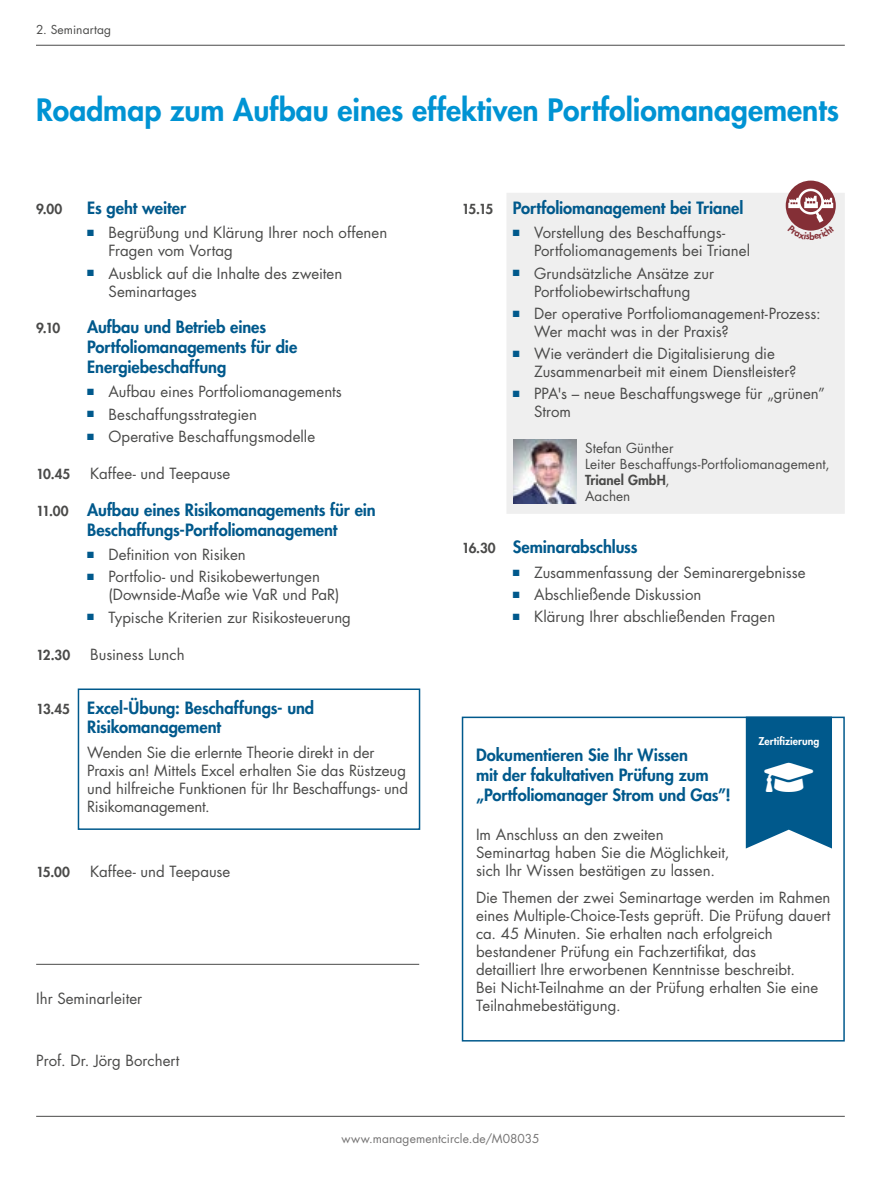
<style>
.page{position:relative;width:881px;height:1178px;background:#fff}
.page>*{position:absolute;margin:0;border:0;box-sizing:border-box;transform-origin:0 0}
.t1{font:800 30px "Futura Std";color:#0093d3}
.t2{font:800 16.5px/19.8px "Futura Std";color:#00598c}
.t3{font:15px/18px "Futura Std";color:#4a4a49}
.t4{font:13.5px/16.2px "Futura Std";letter-spacing:.005em;color:#4a4a49}
.t5{font:800 13.5px "Futura Std";letter-spacing:-.03em;color:#4a4a49}
.t6{font:12px "Futura Std";letter-spacing:.01em;color:#757474}
.t7{font:12px "Futura Std";letter-spacing:.01em;color:#4a4a49}
.t8{font:800 10.5px "Futura Std";color:#fff}
.s1{color:#00598c}
.s2{font-size:13.5px;color:#4a4a49}
.s3{font-weight:800}
</style>
<div class="page">
<hr style="left:36px;top:964px;width:383px;height:1px;background:#4a4a49">
<hr style="left:36px;top:1116px;width:808px;height:1px;background:#4a4a49">
<div style="left:506px;top:193px;width:338px;height:321px;background:#efefef"></div>
<img style="left:513px;top:439px;width:63px;height:64px">
<hr style="left:36px;top:45px;width:808px;height:1px;background:#4a4a49">
<div style="left:461px;top:716px;width:383px;height:325px;border:2px solid #00598c"></div>
<div style="left:78px;top:688px;width:342px;height:142px;border:2px solid #00598c"></div>
<div style="left:785px;top:181px;width:50px;height:50px;background:#842f36;border-radius:50%"></div>
<svg style="left:745px;top:716px;width:86px;height:132px;background:#166796"></svg>
<svg style="left:787px;top:187px;width:47px;height:44px"></svg>
<p class="t7" style="left:36px;top:22px;width:76px">2. Seminartag</p>
<h1 class="t1" style="left:36px;top:91px;width:804px">Roadmap zum Aufbau eines effektiven Portfoliomanagements</h1>
<p class="t5" style="left:36px;top:200px;width:28px">9.00</p>
<p class="t2" style="left:87px;top:198px;width:100px">Es geht weiter</p>
<p class="t3" style="left:108px;top:224px;width:280px;text-indent:-21px"><span class="s1">■</span> Begrüßung und Klärung Ihrer noch offenen<br>Fragen vom Vortag</p>
<p class="t3" style="left:108px;top:264px;width:235px;text-indent:-21px"><span class="s1">■</span> Ausblick auf die Inhalte des zweiten<br>Seminartages</p>
<p class="t5" style="left:36px;top:320px;width:26px">9.10</p>
<p class="t2" style="left:87px;top:317px;width:211px">Aufbau und Betrieb eines<br>Portfoliomanagements für die<br>Energiebeschaffung</p>
<p class="t3" style="left:87px;top:383px;width:256px"><span class="s1">■</span> Aufbau eines Portfoliomanagements</p>
<p class="t3" style="left:87px;top:405px;width:171px"><span class="s1">■</span> Beschaffungsstrategien</p>
<p class="t3" style="left:87px;top:428px;width:229px"><span class="s1">■</span> Operative Beschaffungsmodelle</p>
<p class="t5" style="left:36px;top:466px;width:36px">10.45</p>
<p class="t3" style="left:90px;top:465px;width:142px">Kaffee- und Teepause</p>
<p class="t2" style="left:87px;top:500px;width:290px;text-indent:-51px"><span class="s2">11.00</span> Aufbau eines Risikomanagements für ein<br>Beschaffungs-Portfoliomanagement</p>
<p class="t3" style="left:87px;top:546px;width:160px"><span class="s1">■</span> Definition von Risiken</p>
<p class="t3" style="left:108px;top:568px;width:232px;text-indent:-21px"><span class="s1">■</span> Portfolio- und Risikobewertungen (Downside-Maße wie VaR und PaR)</p>
<p class="t3" style="left:87px;top:608px;width:265px"><span class="s1">■</span> Typische Kriterien zur Risikosteuerung</p>
<p class="t5" style="left:36px;top:646px;width:35px">12.30</p>
<p class="t3" style="left:90px;top:645px;width:96px">Business Lunch</p>
<p class="t2" style="left:87px;top:698px;width:228px;text-indent:-51px"><span class="s2">13.45</span> Excel-Übung: Beschaffungs- und<br>Risikomanagement</p>
<p class="t3" style="left:87px;top:743px;width:322px">Wenden Sie die erlernte Theorie direkt in der Praxis an! Mittels Excel erhalten Sie das Rüstzeug und hilfreiche Funktionen für Ihr Beschaffungs- und Risikomanagement.</p>
<p class="t5" style="left:36px;top:863px;width:35px">15.00</p>
<p class="t3" style="left:90px;top:862px;width:142px">Kaffee- und Teepause</p>
<p class="t3" style="left:36px;top:990px;width:107px">Ihr Seminarleiter</p>
<p class="t3" style="left:36px;top:1051px;width:145px">Prof. Dr. Jörg Borchert</p>
<p class="t2" style="left:461px;top:198px;width:283px"><span class="s2">15.15</span> Portfoliomanagement bei Trianel</p>
<p class="t3" style="left:534px;top:224px;width:217px;text-indent:-21px"><span class="s1">■</span> Vorstellung des Beschaffungs-<br>Portfoliomanagements bei Trianel</p>
<p class="t3" style="left:512px;top:264px;width:203px;text-align:center"><span class="s1">■</span> Grundsätzliche Ansätze zur<br>Portfoliobewirtschaftung</p>
<p class="t3" style="left:534px;top:305px;width:288px;text-indent:-21px"><span class="s1">■</span> Der operative Portfoliomanagement-Prozess:<br>Wer macht was in der Praxis?</p>
<p class="t3" style="left:534px;top:345px;width:264px;text-indent:-21px"><span class="s1">■</span> Wie verändert die Digitalisierung die<br>Zusammenarbeit mit einem Dienstleister?</p>
<p class="t3" style="left:534px;top:385px;width:292px;text-indent:-21px"><span class="s1">■</span> PPA's – neue Beschaffungswege für „grünen”<br>Strom</p>
<p class="t4" style="left:585px;top:440px;width:246px">Stefan Günther<br>Leiter Beschaffungs-Portfoliomanagement,<br><span class="s3">Trianel GmbH</span>,<br>Aachen</p>
<p class="t2" style="left:461px;top:537px;width:177px"><span class="s2">16.30</span> Seminarabschluss</p>
<p class="t3" style="left:512px;top:563px;width:294px"><span class="s1">■</span> Zusammenfassung der Seminarergebnisse</p>
<p class="t3" style="left:512px;top:586px;width:190px"><span class="s1">■</span> Abschließende Diskussion</p>
<p class="t3" style="left:512px;top:608px;width:264px"><span class="s1">■</span> Klärung Ihrer abschließenden Fragen</p>
<p class="t8" style="left:758px;top:735px;width:63px">Zertifizierung</p>
<p class="t2" style="left:476px;top:745px;width:256px">Dokumentieren Sie Ihr Wissen<br>mit der fakultativen Prüfung zum „Portfoliomanager Strom und Gas”!</p>
<p class="t3" style="left:476px;top:826px;width:255px">Im Anschluss an den zweiten<br>Seminartag haben Sie die Möglichkeit, sich Ihr Wissen bestätigen zu lassen.</p>
<p class="t3" style="left:476px;top:888px;width:356px">Die Themen der zwei Seminartage werden im Rahmen eines Multiple-Choice-Tests geprüft. Die Prüfung dauert ca. 45 Minuten. Sie erhalten nach erfolgreich bestandener Prüfung ein Fachzertifikat, das<br>detailliert Ihre erworbenen Kenntnisse beschreibt.<br>Bei Nicht-Teilnahme an der Prüfung erhalten Sie eine Teilnahmebestätigung.</p>
<p class="t6" style="left:341px;top:1131px;width:200px">www.managementcircle.de/M08035</p>
</div>
